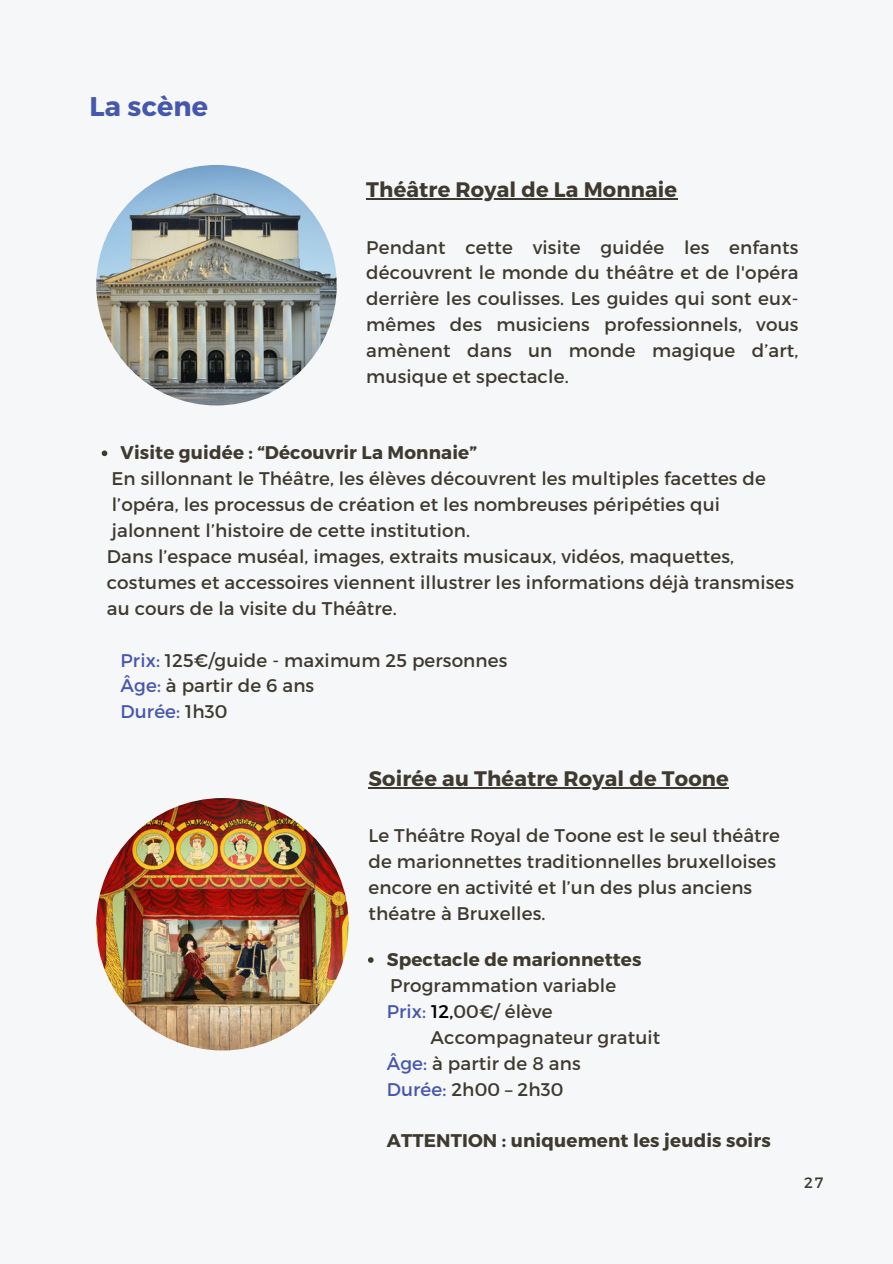
<style>
.page{position:relative;width:893px;height:1264px;background:#fff}
.page>*{position:absolute;margin:0;border:0;box-sizing:border-box;transform-origin:0 0}
.t1{font:700 27px "Montserrat";letter-spacing:.01em;color:#4658ad}
.t2{font:700 21px "Montserrat";letter-spacing:.01em;color:#3e3a2f}
.t3{font:18.3px/25.8px "Montserrat";letter-spacing:.01em;color:#3e3a2f}
.t4{font:700 18.3px "Montserrat";letter-spacing:.01em;color:#3e3a2f}
.t5{font:18.3px "Montserrat";letter-spacing:.01em;color:#4658ad}
.t6{font:15px "Montserrat";color:#3e3a2f}
.s1{color:#f6f7f9}
.s2{color:#4658ad}
.s3{color:#3e3a2f}
.s4{font-weight:700;color:#f6f7f9}
.s5{color:#000}
</style>
<div class="page">
<div style="left:0;top:0;width:892px;height:1263px;background:#f6f7f9"></div>
<hr style="left:368px;top:787px;width:101px;height:1px;background:#3e3a2f">
<hr style="left:469px;top:787px;width:260px;height:1px;background:#3e3a2f">
<img style="left:96px;top:798px;width:252px;height:252px;border-radius:50%">
<svg style="left:368px;top:957px;width:5px;height:5px"></svg>
<hr style="left:366px;top:198px;width:188px;height:1px;background:#3e3a2f">
<hr style="left:554px;top:198px;width:123px;height:1px;background:#3e3a2f">
<svg style="left:102px;top:450px;width:5px;height:6px"></svg>
<img style="left:96px;top:165px;width:241px;height:240px;border-radius:50%">
<p class="t1" style="left:89px;top:89px;width:120px">La scène</p>
<p class="t2" style="left:366px;top:176px;width:312px">Théâtre Royal de La Monnaie</p>
<p class="t3" style="left:366px;top:233px;width:433px;text-align:justify">Pendant cette visite guidée les enfants découvrent le monde du théâtre et de l'opéra derrière les coulisses. Les guides qui sont eux&shy;mêmes des musiciens professionnels, vous amènent dans un monde magique d’art, musique et spectacle.</p>
<p class="t4" style="left:120px;top:441px;width:358px">Visite guidée : “Découvrir La Monnaie”</p>
<p class="t3" style="left:89px;top:465px;width:706px;text-indent:22px">En sillonnant le Théâtre, les élèves découvrent les multiples facettes de<br><span class="s1">p</span> l’opéra, les processus de création et les nombreuses péripéties qui<br><span class="s1">p</span> jalonnent l’histoire de cette institution.<br><span class="s1">p</span> Dans l’espace muséal, images, extraits musicaux, vidéos, maquettes,<br><span class="s1">p</span> costumes et accessoires viennent illustrer les informations déjà transmises <span class="s1">p</span> au cours de la visite du Théâtre.</p>
<p class="t3" style="left:120px;top:646px;width:388px"><span class="s2">Prix:</span> 125€/guide - maximum 25 personnes</p>
<p class="t3" style="left:120px;top:672px;width:195px"><span class="s2">Âge:</span> à partir de 6 ans</p>
<p class="t5" style="left:120px;top:700px;width:108px">Durée: <span class="s3">1h30</span></p>
<h2 class="t2" style="left:368px;top:764px;width:362px">Soirée au Théatre Royal de Toone</h2>
<p class="t3" style="left:368px;top:821px;width:413px">Le Théâtre Royal de Toone est le seul théâtre</p>
<p class="t3" style="left:368px;top:847px;width:409px">de marionnettes traditionnelles bruxelloises encore en activité et l’un des plus anciens théatre à Bruxelles.</p>
<p class="t4" style="left:387px;top:947px;width:256px">Spectacle de marionnettes</p>
<p class="t3" style="left:355px;top:971px;width:262px"><span class="s4">p</span> Programmation variable</p>
<p class="t3" style="left:387px;top:997px;width:167px"><span class="s2">Prix:</span> <span class="s5">12,</span>00€/ élève</p>
<p class="t3" style="left:430px;top:1023px;width:231px">Accompagnateur gratuit</p>
<h2 class="t3" style="left:387px;top:1049px;width:195px"><span class="s2">Âge:</span> à partir de 8 ans</h2>
<p class="t3" style="left:387px;top:1075px;width:178px"><span class="s2">Durée:</span> 2h00 – 2h30</p>
<p class="t4" style="left:387px;top:1128px;width:385px">ATTENTION : uniquement les jeudis soirs</p>
<p class="t6" style="left:804px;top:1172px;width:21px">27</p>
</div>
